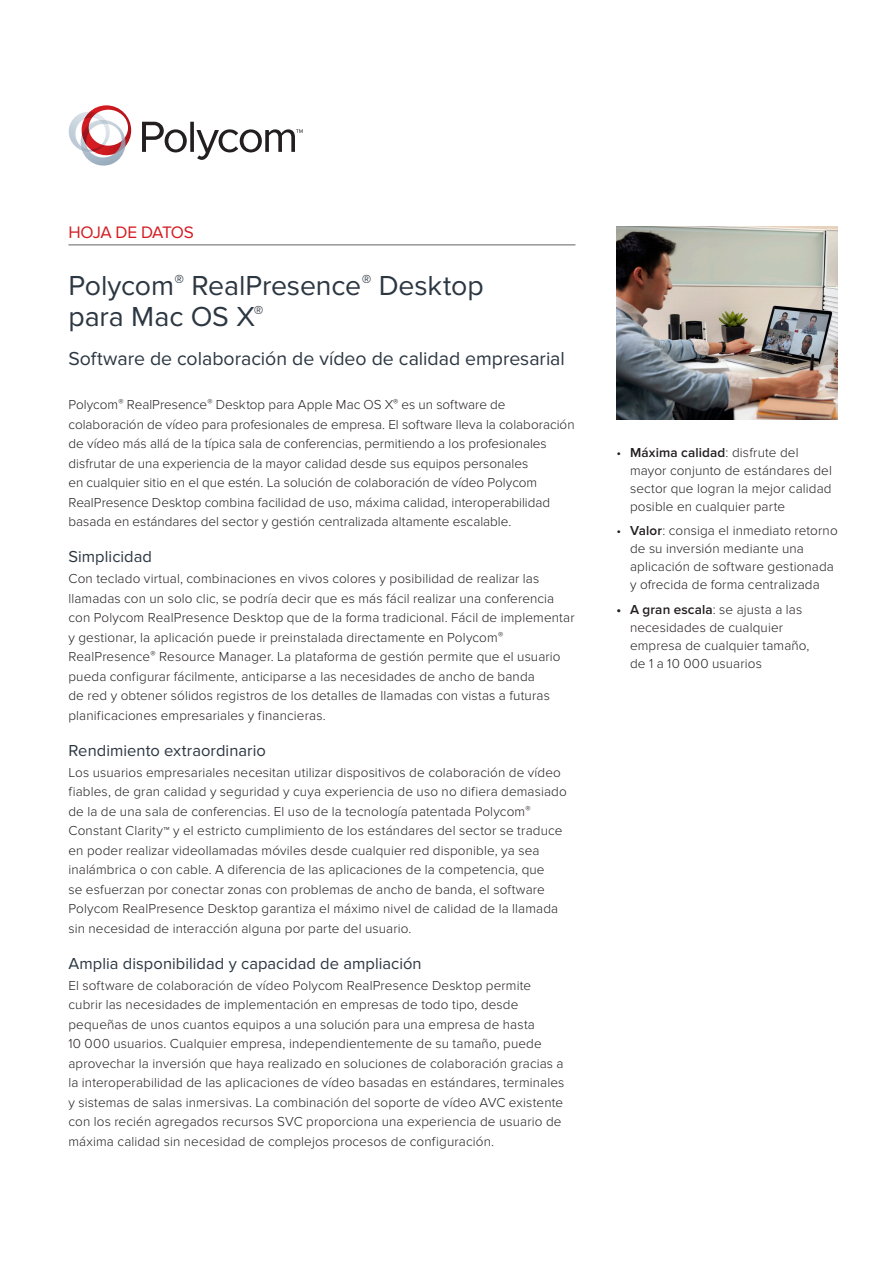
<style>
.page{position:relative;width:893px;height:1263px;background:#fff}
.page>*{position:absolute;margin:0;border:0;box-sizing:border-box;transform-origin:0 0}
.DS_-_Title{font:28.5px/31.5px "Proxima Nova";letter-spacing:-.005em;color:#2c3742}
.DS_-_Subtitle{font:19.5px "Proxima Nova";color:#2c3742}
.t1{font:17.25px "Proxima Nova";letter-spacing:-.04em;color:#d41b21}
.DS_-_Subhead_Level_1{font:16.5px "Proxima Nova";letter-spacing:.005em;color:#2c3742}
.Body_Copy_Text{font:300 13.5px/19.5px "Proxima Nova";letter-spacing:.01em;color:#231f20}
.s1{font-weight:600}
</style>
<div class="page">
<hr style="left:68px;top:245px;width:507px;height:1px;background:#636366">
<svg style="left:69px;top:105px;width:62px;height:61px"></svg>
<svg style="left:142px;top:122px;width:45px;height:30px"></svg>
<svg style="left:190px;top:122px;width:4px;height:30px"></svg>
<svg style="left:196px;top:129px;width:107px;height:31px"></svg>
<img style="left:616px;top:226px;width:222px;height:194px">
<p class="t1" style="left:68px;top:222px;width:127px">HOJA DE DATOS</p>
<p class="DS_-_Title" style="left:68px;top:270px;width:417px">Polycom<sup>®</sup> RealPresence<sup>®</sup> Desktop para Mac OS X<sup>®</sup></p>
<p class="DS_-_Subtitle" style="left:68px;top:347px;width:498px">Software de colaboración de vídeo de calidad empresarial</p>
<p class="Body_Copy_Text" style="left:68px;top:395px;width:508px">Polycom<sup>®</sup> RealPresence<sup>®</sup> Desktop para Apple Mac OS X<sup>®</sup> es un software de colaboración de vídeo para profesionales de empresa. El software lleva la colaboración de vídeo más allá de la típica sala de conferencias, permitiendo a los profesionales disfrutar de una experiencia de la mayor calidad desde sus equipos personales<br>en cualquier sitio en el que estén. La solución de colaboración de vídeo Polycom RealPresence Desktop combina facilidad de uso, máxima calidad, interoperabilidad basada en estándares del sector y gestión centralizada altamente escalable.</p>
<p class="DS_-_Subhead_Level_1" style="left:68px;top:547px;width:85px">Simplicidad</p>
<p class="Body_Copy_Text" style="left:68px;top:569px;width:508px">Con teclado virtual, combinaciones en vivos colores y posibilidad de realizar las llamadas con un solo clic, se podría decir que es más fácil realizar una conferencia con Polycom RealPresence Desktop que de la forma tradicional. Fácil de implementar y gestionar, la aplicación puede ir preinstalada directamente en Polycom<sup>® </sup>RealPresence<sup>®</sup> Resource Manager. La plataforma de gestión permite que el usuario pueda configurar fácilmente, anticiparse a las necesidades de ancho de banda<br>de red y obtener sólidos registros de los detalles de llamadas con vistas a futuras planificaciones empresariales y financieras.</p>
<p class="DS_-_Subhead_Level_1" style="left:68px;top:741px;width:199px">Rendimiento extraordinario</p>
<p class="Body_Copy_Text" style="left:68px;top:763px;width:500px">Los usuarios empresariales necesitan utilizar dispositivos de colaboración de vídeo fiables, de gran calidad y seguridad y cuya experiencia de uso no difiera demasiado de la de una sala de conferencias. El uso de la tecnología patentada Polycom<sup>® </sup>Constant Clarity™ y el estricto cumplimiento de los estándares del sector se traduce en poder realizar videollamadas móviles desde cualquier red disponible, ya sea inalámbrica o con cable. A diferencia de las aplicaciones de la competencia, que<br>se esfuerzan por conectar zonas con problemas de ancho de banda, el software Polycom RealPresence Desktop garantiza el máximo nivel de calidad de la llamada sin necesidad de interacción alguna por parte del usuario.</p>
<p class="DS_-_Subhead_Level_1" style="left:68px;top:954px;width:355px">Amplia disponibilidad y capacidad de ampliación</p>
<p class="Body_Copy_Text" style="left:68px;top:976px;width:497px">El software de colaboración de vídeo Polycom RealPresence Desktop permite cubrir las necesidades de implementación en empresas de todo tipo, desde pequeñas de unos cuantos equipos a una solución para una empresa de hasta<br>10 000 usuarios. Cualquier empresa, independientemente de su tamaño, puede aprovechar la inversión que haya realizado en soluciones de colaboración gracias a la interoperabilidad de las aplicaciones de vídeo basadas en estándares, terminales y sistemas de salas inmersivas. La combinación del soporte de vídeo AVC existente con los recién agregados recursos SVC proporciona una experiencia de usuario de máxima calidad sin necesidad de complejos procesos de configuración.</p>
<p class="Body_Copy_Text" style="left:630px;top:443px;width:203px;line-height:18px;text-indent:-14px">• <span class="s1">Máxima calidad</span>: disfrute del mayor conjunto de estándares del sector que logran la mejor calidad posible en cualquier parte</p>
<p class="Body_Copy_Text" style="left:630px;top:522px;width:209px;line-height:18px;text-indent:-14px">• <span class="s1">Valor</span>: consiga el inmediato retorno de su inversión mediante una aplicación de software gestionada y ofrecida de forma centralizada</p>
<p class="Body_Copy_Text" style="left:630px;top:601px;width:181px;line-height:18px;text-indent:-14px"><span class="s1">• A gran escala</span>: se ajusta a las necesidades de cualquier empresa de cualquier tamaño, de 1 a 10 000 usuarios</p>
</div>
